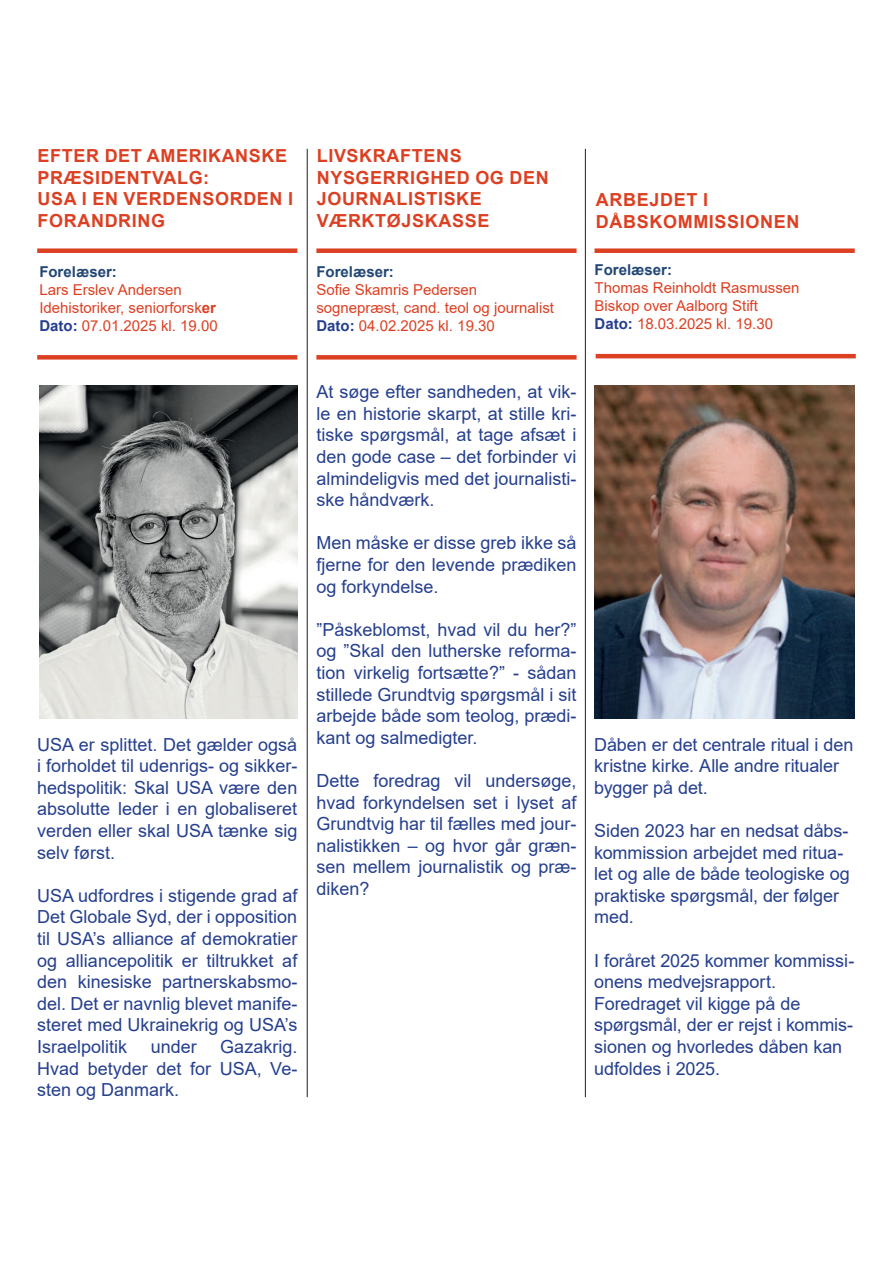
<style>
.page{position:relative;width:893px;height:1263px;background:#fff}
.page>*{position:absolute;margin:0;border:0;box-sizing:border-box;transform-origin:0 0}
.t1{font:18px/21.6px "Arial";color:#253f8e;text-align:justify}
.t2{font:700 18px/21.6px "Arial";letter-spacing:.035em;color:#dc4022}
.t3{font:15px/18px "Arial";color:#dc4022}
.t4{font:700 15px "Arial";color:#224776}
.s1{font-weight:700}
.s2{font-weight:700;color:#253f8e}
</style>
<div class="page">
<hr style="left:307px;top:149px;width:1px;height:948px;background:#231f20">
<hr style="left:596px;top:354px;width:260px;height:4px;background:#dc4022">
<div style="left:595px;top:248px;width:260px;height:5px;background:#dc4022"></div>
<hr style="left:585px;top:149px;width:1px;height:948px;background:#231f20">
<div style="left:316px;top:355px;width:261px;height:5px;background:#dc4022"></div>
<div style="left:316px;top:248px;width:261px;height:5px;background:#dc4022"></div>
<img style="left:39px;top:385px;width:258px;height:333px">
<div style="left:37px;top:248px;width:260px;height:5px;background:#dc4022"></div>
<div style="left:37px;top:355px;width:260px;height:5px;background:#dc4022"></div>
<img style="left:595px;top:385px;width:260px;height:333px">
<p class="t2" style="left:38px;top:145px;width:257px">EFTER DET AMERIKANSKE<br>PRÆSIDENTVALG:<br>USA I EN VERDENSORDEN I<br>FORANDRING</p>
<p class="t4" style="left:39px;top:261px;width:79px">Forelæser:</p>
<p class="t3" style="left:39px;top:280px;width:180px">Lars Erslev Andersen<br>Idehistoriker, seniorforsk<span class="s1">er<br></span><span class="s2">Dato:</span> 07.01.2025 kl. 19.00</p>
<p class="t2" style="left:317px;top:145px;width:234px">LIVSKRAFTENS<br>NYSGERRIGHED OG DEN<br>JOURNALISTISKE<br>VÆRKTØJSKASSE</p>
<p class="t4" style="left:316px;top:261px;width:79px">Forelæser:</p>
<p class="t3" style="left:316px;top:280px;width:239px">Sofie Skamris Pedersen sognepræst, cand. teol og journalist<br><span class="s2">Dato:</span> 04.02.2025 kl. 19.30</p>
<p class="t2" style="left:596px;top:189px;width:205px">ARBEJDET I<br>DÅBSKOMMISSIONEN</p>
<p class="t4" style="left:595px;top:259px;width:79px">Forelæser:</p>
<p class="t3" style="left:595px;top:278px;width:207px">Thomas Reinholdt Rasmussen<br>Biskop over Aalborg Stift<br><span class="s2">Dato:</span> 18.03.2025 kl. 19.30</p>
<p class="t1" style="left:37px;top:733px;width:262px">USA er splittet. Det gælder også i forholdet til udenrigs- og sikker&shy;hedspolitik: Skal USA være den absolutte leder i en globaliseret verden eller skal USA tænke sig selv først.</p>
<p class="t1" style="left:37px;top:884px;width:262px">USA udfordres i stigende grad af Det Globale Syd, der i opposition til USA’s alliance af demokratier og alliancepolitik er tiltrukket af den kinesiske partnerskabsmo&shy;del. Det er navnlig blevet manife&shy;steret med Ukrainekrig og USA’s Israelpolitik</p>
<p class="t1" style="left:37px;top:1036px;width:262px;text-indent:183px">Gazakrig.<br>Hvad betyder det for USA, Ve&shy;sten og Danmark.</p>
<p class="t1" style="left:151px;top:1036px;width:48px">under</p>
<p class="t1" style="left:316px;top:381px;width:262px">At søge efter sandheden, at vik&shy;le en historie skarpt, at stille kri&shy;tiske spørgsmål, at tage afsæt i den gode case – det forbinder vi almindeligvis med det journalisti&shy;ske håndværk.</p>
<p class="t1" style="left:316px;top:532px;width:262px">Men måske er disse greb ikke så fjerne for den levende prædiken og forkyndelse.</p>
<p class="t1" style="left:316px;top:618px;width:262px">”Påskeblomst, hvad vil du her?” og ”Skal den lutherske reforma&shy;tion virkelig fortsætte?” - sådan stillede Grundtvig spørgsmål i sit arbejde både som teolog, prædi&shy;kant og salmedigter.</p>
<p class="t1" style="left:316px;top:770px;width:262px">Dette foredrag vil undersøge, hvad forkyndelsen set i lyset af Grundtvig har til fælles med jour&shy;nalistikken – og hvor går græn&shy;sen mellem journalistik og præ&shy;diken?</p>
<p class="t1" style="left:594px;top:733px;width:261px;text-align:left">Dåben er det centrale ritual i den kristne kirke. Alle andre ritualer bygger på det.</p>
<p class="t1" style="left:594px;top:820px;width:257px;text-align:left">Siden 2023 har en nedsat dåbs&shy;kommission arbejdet med ritua&shy;let og alle de både teologiske og praktiske spørgsmål, der følger med.</p>
<p class="t1" style="left:594px;top:949px;width:262px;text-align:left">I foråret 2025 kommer kommissi&shy;onens medvejsrapport.<br>Foredraget vil kigge på de spørgsmål, der er rejst i kommis&shy;sionen og hvorledes dåben kan udfoldes i 2025.</p>
</div>
